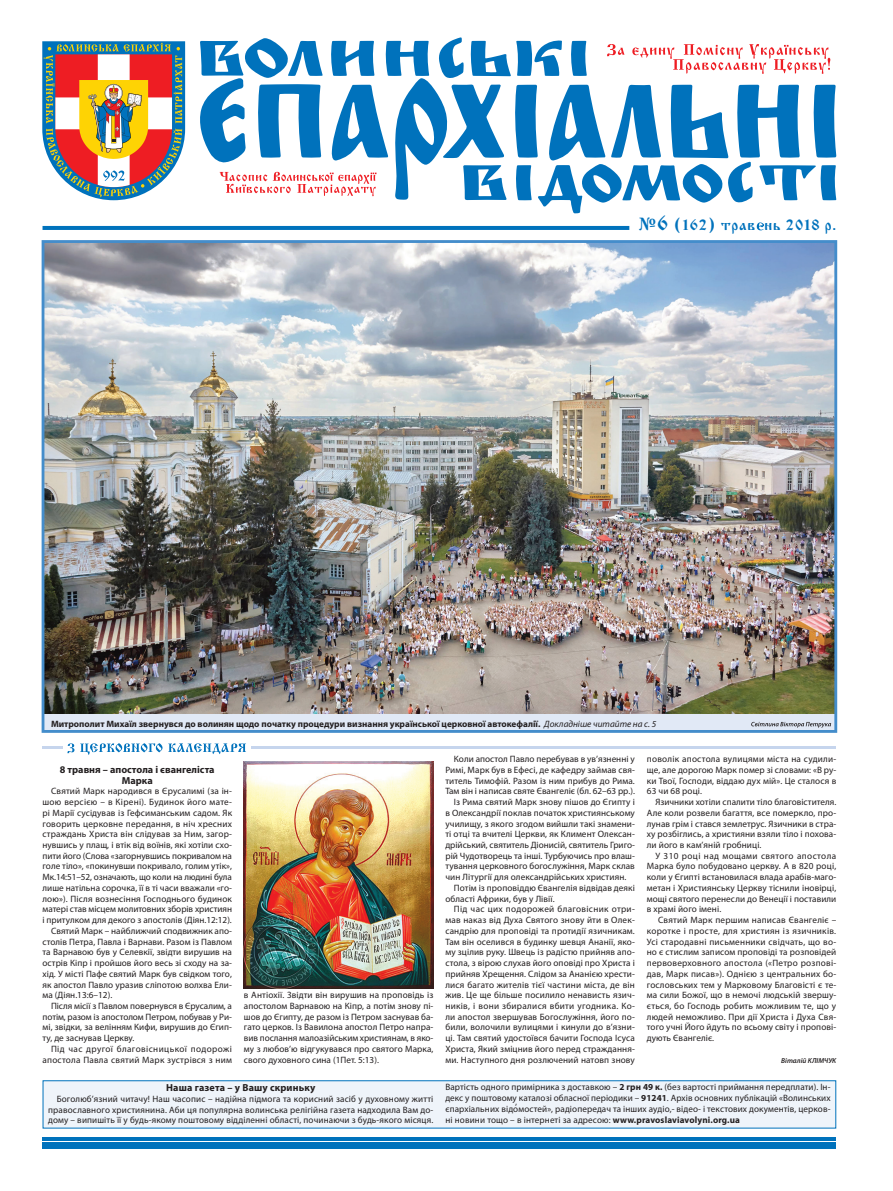
<style>
.page{position:relative;width:893px;height:1191px;background:#fff}
.page>*{position:absolute;margin:0;border:0;box-sizing:border-box;transform-origin:0 0}
.t1{font:15px "Izhitsa C";letter-spacing:.05em;color:#0072bc}
.t2{font:700 10.2px/10.7px "Myriad Pro";color:#231f20;text-align:center}
.t3{font:9.2px/10.7px "Myriad Pro";letter-spacing:.01em;color:#231f20;text-align:justify}
.t4{font:700 9.2px "Myriad Pro";color:#231f20}
.t5{font:9.2px "Myriad Pro";letter-spacing:-.01em;color:#231f20}
.t6{font:9.2px "Myriad Pro";letter-spacing:.035em;color:#231f20}
.t7{font:9.2px "Myriad Pro";letter-spacing:.03em;color:#231f20}
.t8{font:9.2px "Myriad Pro";letter-spacing:.045em;color:#231f20}
.t9{font:italic 600 7.2px "Myriad Pro";letter-spacing:.005em;color:#231f20}
.s1{font-family:"Garamond Premr Pro";font-weight:700;font-size:20px}
.s2{font-size:20px}
.s3{font-weight:400;font-style:italic}
.s4{font-weight:700}
</style>
<div class="page">
<svg style="left:607px;top:44px;width:223px;height:30px"></svg>
<svg style="left:200px;top:37px;width:387px;height:41px"></svg>
<svg style="left:467px;top:200px;width:369px;height:14px"></svg>
<svg style="left:200px;top:78px;width:636px;height:122px"></svg>
<svg style="left:220px;top:172px;width:156px;height:24px"></svg>
<svg style="left:42px;top:41px;width:143px;height:159px"></svg>
<div style="left:43px;top:241px;width:793px;height:490px;background:#e1e9f6"></div>
<img style="left:46px;top:244px;width:787px;height:469px">
<div style="left:42px;top:240px;width:795px;height:493px;border:3px solid #448dcb"></div>
<svg style="left:757px;top:222px;width:7px;height:8px"></svg>
<hr style="left:43px;top:226px;width:586px;height:4px;background:#0072bc">
<div style="left:43px;top:1080px;width:793px;height:48px;background:#eff4fa"></div>
<div style="left:43px;top:1142px;width:793px;height:7px;background:#0072bc"></div>
<hr style="left:43px;top:1137px;width:793px;height:3px;background:#0072bc">
<img style="left:244px;top:761px;width:190px;height:227px">
<svg style="left:751px;top:722px;width:80px;height:6px"></svg>
<hr style="left:251px;top:746px;width:585px;height:3px;background:#c6d5ed">
<hr style="left:43px;top:746px;width:20px;height:3px;background:#c6d5ed">
<svg style="left:67px;top:743px;width:179px;height:12px"></svg>
<h1 class="t1" style="left:639px;top:216px;width:199px"><span class="s1">№</span><span class="s2">6</span> (162) трав нь 2018 р.</h1>
<p class="t4" style="left:51px;top:717px;width:607px">Митрополит Михаїл звернувся до волинян щодо початку процедури визнання української церковної автокефалії. <span class="s3">Докладніше читайте на с. 5</span></p>
<p class="t2" style="left:60px;top:763px;width:156px">8 травня – апостола і євангеліста<br>Марка</p>
<p class="t3" style="left:51px;top:785px;width:182px">Святий Марк народився в Єрусалимі (за ін-</p>
<p class="t7" style="left:43px;top:796px;width:191px">шою версією – в Кірені). Будинок його мате-</p>
<p class="t3" style="left:43px;top:807px;width:191px">рі Марії сусідував із Гефсиманським садом. Як</p>
<p class="t3" style="left:43px;top:818px;width:191px">говорить церковне передання, в ніч хресних</p>
<p class="t3" style="left:43px;top:828px;width:191px">страждань Христа він слідував за Ним, загор-</p>
<p class="t3" style="left:43px;top:839px;width:191px">нувшись у плащ, і втік від воїнів, які хотіли схо-</p>
<p class="t5" style="left:43px;top:850px;width:191px">пити його (Слова «загорнувшись покривалом на</p>
<p class="t3" style="left:43px;top:861px;width:191px">голе тіло», «покинувши покривало, голим утік»,</p>
<p class="t5" style="left:43px;top:871px;width:191px">Мк.14:51–52, означають, що коли на людині була</p>
<p class="t3" style="left:43px;top:882px;width:191px">лише натільна сорочка, її в ті часи вважали «го-</p>
<p class="t3" style="left:43px;top:893px;width:191px">лою»). Після вознесіння Господнього будинок</p>
<p class="t3" style="left:43px;top:903px;width:191px">матері став місцем молитовних зборів християн</p>
<p class="t3" style="left:43px;top:914px;width:191px">і притулком для декого з апостолів (Діян.12:12).</p>
<p class="t3" style="left:51px;top:925px;width:182px">Святий Марк – найближчий сподвижник апо-</p>
<p class="t3" style="left:43px;top:936px;width:191px">столів Петра, Павла і Варнави. Разом із Павлом</p>
<p class="t3" style="left:43px;top:946px;width:191px">та Варнавою був у Селевкії, звідти вирушив на</p>
<p class="t3" style="left:43px;top:957px;width:191px">острів Кіпр і пройшов його весь зі сходу на за-</p>
<p class="t3" style="left:43px;top:968px;width:191px">хід. У місті Пафе святий Марк був свідком того,</p>
<p class="t3" style="left:43px;top:979px;width:191px">як апостол Павло уразив сліпотою волхва Ели-</p>
<p class="t3" style="left:43px;top:989px;width:71px">ма (Діян.13:6–12).</p>
<p class="t3" style="left:51px;top:1000px;width:182px">Після місії з Павлом повернувся в Єрусалим, а</p>
<p class="t3" style="left:43px;top:1011px;width:191px">потім, разом із апостолом Петром, побував у Ри-</p>
<p class="t3" style="left:43px;top:1022px;width:191px">мі, звідки, за велінням Кифи, вирушив до Єгип-</p>
<p class="t3" style="left:43px;top:1032px;width:93px">ту, де заснував Церкву.</p>
<p class="t8" style="left:51px;top:1043px;width:182px">Під час другої благовісницької подорожі</p>
<p class="t3" style="left:43px;top:1054px;width:191px">апостола Павла святий Марк зустрівся з ним</p>
<p class="t3" style="left:244px;top:989px;width:191px">в Антіохії. Звідти він вирушив на проповідь із апостолом Варнавою на Кіпр, а потім знову пі&shy;шов до Єгипту, де разом із Петром заснував ба&shy;гато церков. Із Вавилона апостол Петро напра&shy;вив послання малоазійським християнам, в яко&shy;му з любов’ю відгукувався про святого Марка, свого духовного сина (1Пет. 5:13).</p>
<p class="t3" style="left:454px;top:753px;width:182px">Коли апостол Павло перебував в ув’язненні у</p>
<p class="t3" style="left:445px;top:764px;width:191px">Римі, Марк був в Ефесі, де кафедру займав свя-</p>
<p class="t3" style="left:445px;top:775px;width:191px">титель Тимофій. Разом із ним прибув до Рима.</p>
<p class="t3" style="left:445px;top:785px;width:191px">Там він і написав святе Євангеліє (бл. 62–63 рр.).</p>
<p class="t3" style="left:454px;top:796px;width:182px">Із Рима святий Марк знову пішов до Єгипту і</p>
<p class="t3" style="left:445px;top:807px;width:191px">в Олександрії поклав початок християнському</p>
<p class="t3" style="left:445px;top:818px;width:191px">училищу, з якого згодом вийшли такі знамени-</p>
<p class="t3" style="left:445px;top:828px;width:191px">ті отці та вчителі Церкви, як Климент Олексан-</p>
<p class="t3" style="left:445px;top:839px;width:191px">дрійський, святитель Діонисій, святитель Григо-</p>
<p class="t3" style="left:445px;top:850px;width:191px">рій Чудотворець та інші. Турбуючись про влаш-</p>
<p class="t3" style="left:445px;top:861px;width:191px">тування церковного богослужіння, Марк склав</p>
<p class="t3" style="left:445px;top:871px;width:182px">чин Літургії для олександрійських християн.</p>
<p class="t3" style="left:454px;top:882px;width:182px">Потім із проповіддю Євангелія відвідав деякі</p>
<p class="t3" style="left:445px;top:893px;width:111px">області Африки, був у Лівії.</p>
<p class="t6" style="left:454px;top:903px;width:182px">Під час цих подорожей благовісник отри-</p>
<p class="t3" style="left:445px;top:914px;width:191px">мав наказ від Духа Святого знову йти в Олек-</p>
<p class="t3" style="left:445px;top:925px;width:191px">сандрію для проповіді та протидії язичникам.</p>
<p class="t3" style="left:445px;top:936px;width:191px">Там він оселився в будинку шевця Ананії, яко-</p>
<p class="t3" style="left:445px;top:946px;width:191px">му зцілив руку. Швець із радістю прийняв апо-</p>
<p class="t3" style="left:445px;top:957px;width:191px">стола, з вірою слухав його оповіді про Христа і</p>
<p class="t3" style="left:445px;top:968px;width:191px">прийняв Хрещення. Слідом за Ананією хрести-</p>
<p class="t3" style="left:445px;top:979px;width:191px">лися багато жителів тієї частини міста, де він</p>
<p class="t3" style="left:445px;top:989px;width:191px">жив. Це ще більше посилило ненависть язич-</p>
<p class="t6" style="left:445px;top:1000px;width:191px">ників, і вони збиралися вбити угодника. Ко-</p>
<p class="t3" style="left:445px;top:1011px;width:191px">ли апостол звершував Богослужіння, його по-</p>
<p class="t3" style="left:445px;top:1022px;width:191px">били, волочили вулицями і кинули до в’язни-</p>
<p class="t3" style="left:445px;top:1032px;width:191px">ці. Там святий удостоївся бачити Господа Ісуса</p>
<p class="t3" style="left:445px;top:1043px;width:191px">Христа, Який зміцнив його перед страждання-</p>
<p class="t3" style="left:445px;top:1054px;width:191px">ми. Наступного дня розлючений натовп знову</p>
<p class="t3" style="left:647px;top:753px;width:191px">поволік апостола вулицями міста на судили&shy;ще, але дорогою Марк помер зі словами: «В ру&shy;ки Твої, Господи, віддаю дух мій». Це сталося в 63 чи 68 році.</p>
<p class="t3" style="left:647px;top:796px;width:191px;text-indent:9px">Язичники хотіли спалити тіло благовістителя.<br>Але коли розвели багаття, все померкло, про&shy;лунав грім і стався землетрус. Язичники в стра&shy;ху розбіглись, а християни взяли тіло і похова&shy;ли його в кам’яній гробниці.</p>
<p class="t3" style="left:647px;top:850px;width:191px;text-indent:9px">У 310 році над мощами святого апостола Марка було побудовано церкву. А в 820 році, коли у Єгипті встановилася влада арабів-маго&shy;метан і Християнську Церкву тіснили іновірці, мощі святого перенесли до Венеції і поставили в храмі його імені.</p>
<p class="t3" style="left:647px;top:914px;width:191px;text-indent:11px">Святий Марк першим написав Євангеліє – коротке і просте, для християн із язичників.<br>Усі стародавні письменники свідчать, що во&shy;но є стислим записом проповіді та розповідей первоверховного апостола («Петро розпові&shy;дав, Марк писав»). Однією з центральних бо&shy;гословських тем у Марковому Благовісті є те&shy;ма сили Божої, що в немочі людській звершу&shy;ється, бо Господь робить можливим те, що у людей неможливо. При дії Христа і Духа Свя&shy;того учні Його йдуть по всьому світу і пропові&shy;дують Євангеліє.</p>
<p class="t9" style="left:781px;top:1055px;width:57px">Віталій КЛІМЧУК</p>
<p class="t2" style="left:166px;top:1082px;width:151px">Наша газета – у Вашу скриньку</p>
<p class="t3" style="left:48px;top:1093px;width:387px;text-indent:9px">Боголюб’язний читачу! Наш часопис – надійна підмога та корисний засіб у духовному житті православного християнина. Аби ця популярна волинська релігійна газета надходила Вам до&shy;дому – випишіть її у будь-якому поштовому відділенні області, починаючи з будь-якого місяця.</p>
<p class="t3" style="left:445px;top:1081px;width:387px">Вартість одного примірника з доставкою – <span class="s4">2 грн 49 к.</span> (без вартості приймання передплати). Ін&shy;декс у поштовому каталозі обласної періодики – <span class="s4">91241</span>. Архів основних публікацій «Волинських єпархіальних відо’мостей», радіопередач та інших аудіо,- відео- і текстових документів, церков&shy;ні новини тощо – в інтернеті за адресою: <span class="s4">www.pravoslaviavolyni.org.ua</span></p>
</div>
